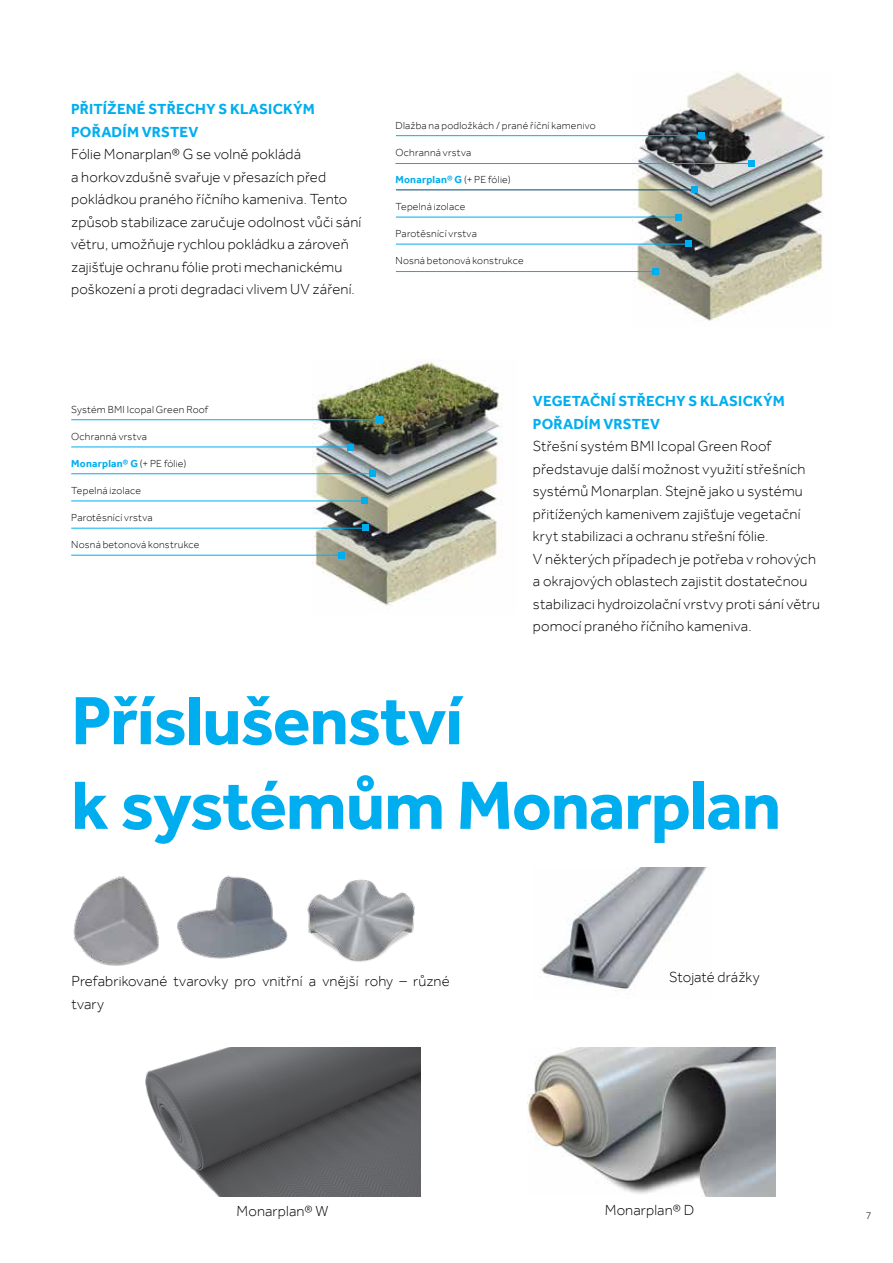
<style>
.page{position:relative;width:893px;height:1263px;background:#fff}
.page>*{position:absolute;margin:0;border:0;box-sizing:border-box;transform-origin:0 0}
.t1{font:700 70.5px/84.6px "Effra";letter-spacing:-.015em;color:#00aeef}
.t2{font:300 15px/22.5px "Effra";letter-spacing:.01em;color:#000}
.t3{font:700 15px/22.5px "Effra";letter-spacing:.01em;color:#00aeef}
.t4{font:300 10.5px "Effra";letter-spacing:.02em;color:#000}
.t5{font:700 10.5px "Effra";letter-spacing:.025em;color:#00aeef}
.s1{font-weight:300;color:#000}
</style>
<div class="page">
<img style="left:632px;top:72px;width:193px;height:249px">
<hr style="left:396px;top:135px;width:306px;height:1px;background:#00aeef">
<hr style="left:395px;top:163px;width:357px;height:1px;background:#00aeef">
<hr style="left:396px;top:190px;width:298px;height:1px;background:#00476c">
<hr style="left:396px;top:217px;width:282px;height:1px;background:#00aeef">
<hr style="left:396px;top:244px;width:292px;height:1px;background:#00aeef">
<hr style="left:396px;top:271px;width:259px;height:1px;background:#00aeef">
<div style="left:748px;top:160px;width:7px;height:7px;background:#00aeef"></div>
<div style="left:691px;top:186px;width:6px;height:7px;background:#00aeef"></div>
<div style="left:675px;top:214px;width:7px;height:7px;background:#00aeef"></div>
<div style="left:685px;top:240px;width:7px;height:7px;background:#00aeef"></div>
<div style="left:652px;top:268px;width:7px;height:7px;background:#00aeef"></div>
<div style="left:698px;top:132px;width:7px;height:7px;background:#00aeef"></div>
<img style="left:313px;top:361px;width:190px;height:245px">
<hr style="left:71px;top:419px;width:308px;height:1px;background:#00aeef">
<hr style="left:71px;top:447px;width:280px;height:1px;background:#00aeef">
<hr style="left:71px;top:473px;width:302px;height:1px;background:#00aeef">
<hr style="left:71px;top:501px;width:291px;height:1px;background:#00aeef">
<hr style="left:71px;top:528px;width:295px;height:1px;background:#00aeef">
<hr style="left:71px;top:555px;width:268px;height:1px;background:#00aeef">
<div style="left:376px;top:416px;width:7px;height:7px;background:#00aeef"></div>
<div style="left:347px;top:444px;width:7px;height:6px;background:#00aeef"></div>
<div style="left:369px;top:470px;width:7px;height:7px;background:#00aeef"></div>
<div style="left:361px;top:497px;width:7px;height:7px;background:#00aeef"></div>
<div style="left:362px;top:524px;width:7px;height:7px;background:#00aeef"></div>
<div style="left:338px;top:552px;width:7px;height:7px;background:#00aeef"></div>
<img style="left:541px;top:867px;width:166px;height:123px">
<img style="left:527px;top:1048px;width:249px;height:148px">
<img style="left:317px;top:879px;width:98px;height:83px">
<img style="left:73px;top:876px;width:76px;height:90px">
<img style="left:149px;top:875px;width:168px;height:84px">
<img style="left:145px;top:1048px;width:276px;height:148px">
<p class="t3" style="left:71px;top:98px;width:245px">PŘITÍŽENÉ STŘECHY S KLASICKÝM<br>POŘADÍM VRSTEV</p>
<p class="t2" style="left:71px;top:143px;width:292px">Fólie Monarplan® G se volně pokládá<br>a horkovzdušně svařuje v přesazích před pokládkou praného říčního kameniva. Tento způsob stabilizace zaručuje odolnost vůči sání větru, umožňuje rychlou pokládku a zároveň zajišťuje ochranu fólie proti mechanickému poškození a proti degradaci vlivem UV záření.</p>
<p class="t4" style="left:395px;top:120px;width:202px">Dlažba na podložkách / prané říční kamenivo</p>
<p class="t4" style="left:395px;top:147px;width:77px">Ochranná vrstva</p>
<p class="t5" style="left:395px;top:174px;width:117px">Monarplan® G <span class="s1">(+ PE fólie)</span></p>
<p class="t4" style="left:395px;top:201px;width:71px">Tepelná izolace</p>
<p class="t4" style="left:395px;top:228px;width:83px">Parotěsnící vrstva</p>
<p class="t4" style="left:395px;top:255px;width:130px">Nosná betonová konstrukce</p>
<p class="t4" style="left:71px;top:404px;width:138px">Systém BMI Icopal Green Roof</p>
<p class="t4" style="left:71px;top:431px;width:77px">Ochranná vrstva</p>
<p class="t5" style="left:71px;top:458px;width:117px">Monarplan® G <span class="s1">(+ PE fólie)</span></p>
<p class="t4" style="left:71px;top:485px;width:71px">Tepelná izolace</p>
<p class="t4" style="left:71px;top:512px;width:83px">Parotěsnící vrstva</p>
<p class="t4" style="left:71px;top:539px;width:130px">Nosná betonová konstrukce</p>
<p class="t3" style="left:533px;top:390px;width:253px">VEGETAČNÍ STŘECHY S KLASICKÝM<br>POŘADÍM VRSTEV</p>
<p class="t2" style="left:533px;top:435px;width:289px">Střešní systém BMI Icopal Green Roof představuje další možnost využití střešních systémů Monarplan. Stejně jako u systému přitížených kamenivem zajišťuje vegetační kryt stabilizaci a ochranu střešní fólie.<br>V některých případech je potřeba v rohových a okrajových oblastech zajistit dostatečnou stabilizaci hydroizolační vrstvy proti sání větru pomocí praného říčního kameniva.</p>
<h1 class="t1" style="left:71px;top:678px;width:711px">Příslušenství<br>k systémům Monarplan</h1>
<p class="t2" style="left:71px;top:970px;width:380px">Prefabrikované tvarovky pro vnitřní a vnější rohy – různé tvary</p>
<p class="t2" style="left:669px;top:965px;width:92px">Stojaté drážky</p>
<p class="t2" style="left:237px;top:1199px;width:93px">Monarplan® W</p>
<p class="t2" style="left:605px;top:1198px;width:91px">Monarplan® D</p>
<p class="t4" style="left:866px;top:1209px;width:7px">7</p>
</div>
